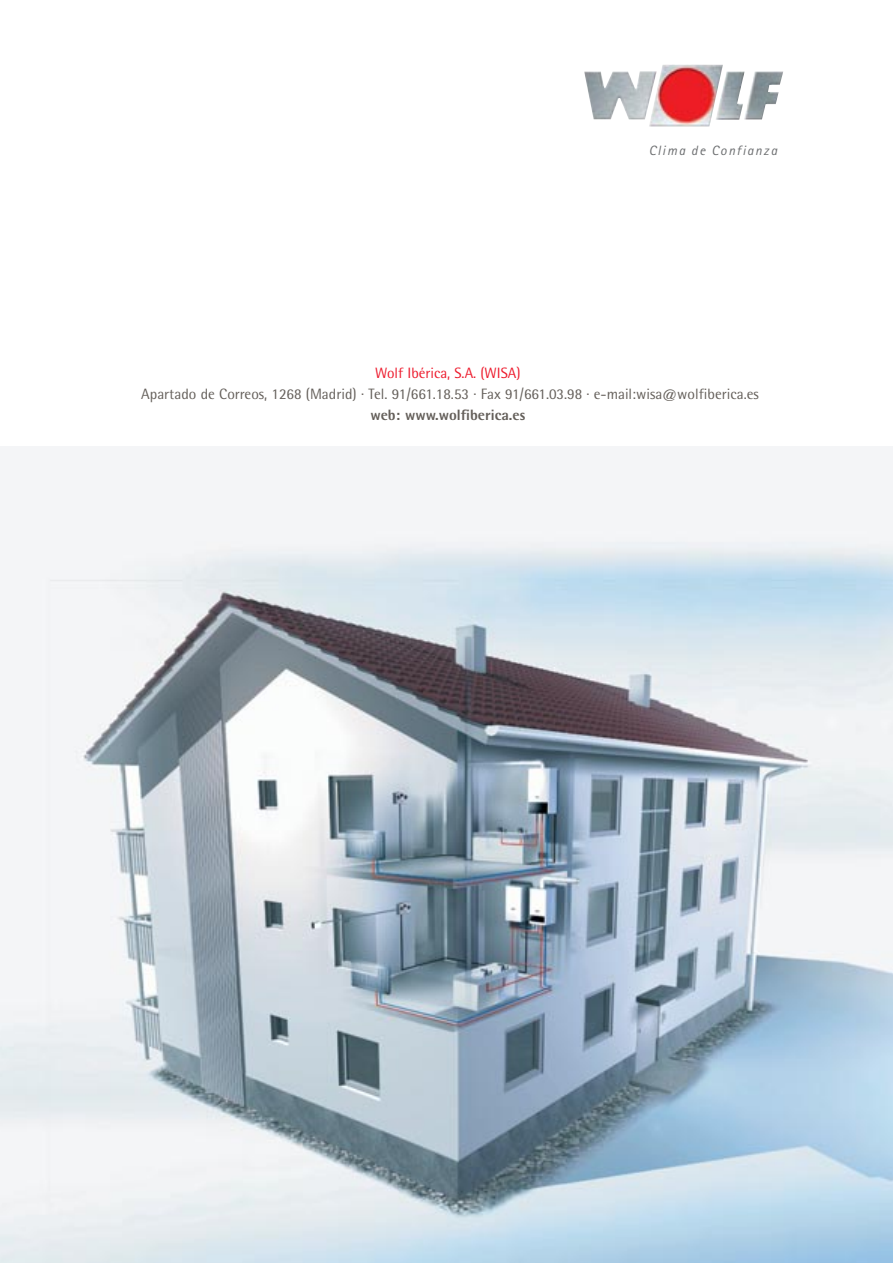
<style>
.page{position:relative;width:893px;height:1263px;background:#fff}
.page>*{position:absolute;margin:0;border:0;box-sizing:border-box;transform-origin:0 0}
.t1{font:15px "Rotis Semi Sans";color:#645f5a}
.t2{font:15px "Rotis Semi Sans";color:#ed1b2d}
.t3{font:800 15px "Rotis Semi Sans";color:#645f5a}
.t4{font:italic 13.5px "Rotis Sans Serif";letter-spacing:.115em;color:#6c6e70}
</style>
<div class="page">
<img style="left:0;top:446px;width:892px;height:817px">
<img style="left:584px;top:65px;width:199px;height:61px">
<p class="t4" style="left:648px;top:146px;width:130px">Clima de Confianza</p>
<p class="t2" style="left:375px;top:367px;width:147px">Wolf Ibérica, S.A. (WISA)</p>
<p class="t1" style="left:141px;top:388px;width:619px">Apartado de Correos, 1268 (Madrid) · Tel. 91/661.18.53 · Fax 91/661.03.98 · e-mail:wisa@wolfiberica.es</p>
<p class="t3" style="left:370px;top:409px;width:156px">web: www.wolfiberica.es</p>
</div>
